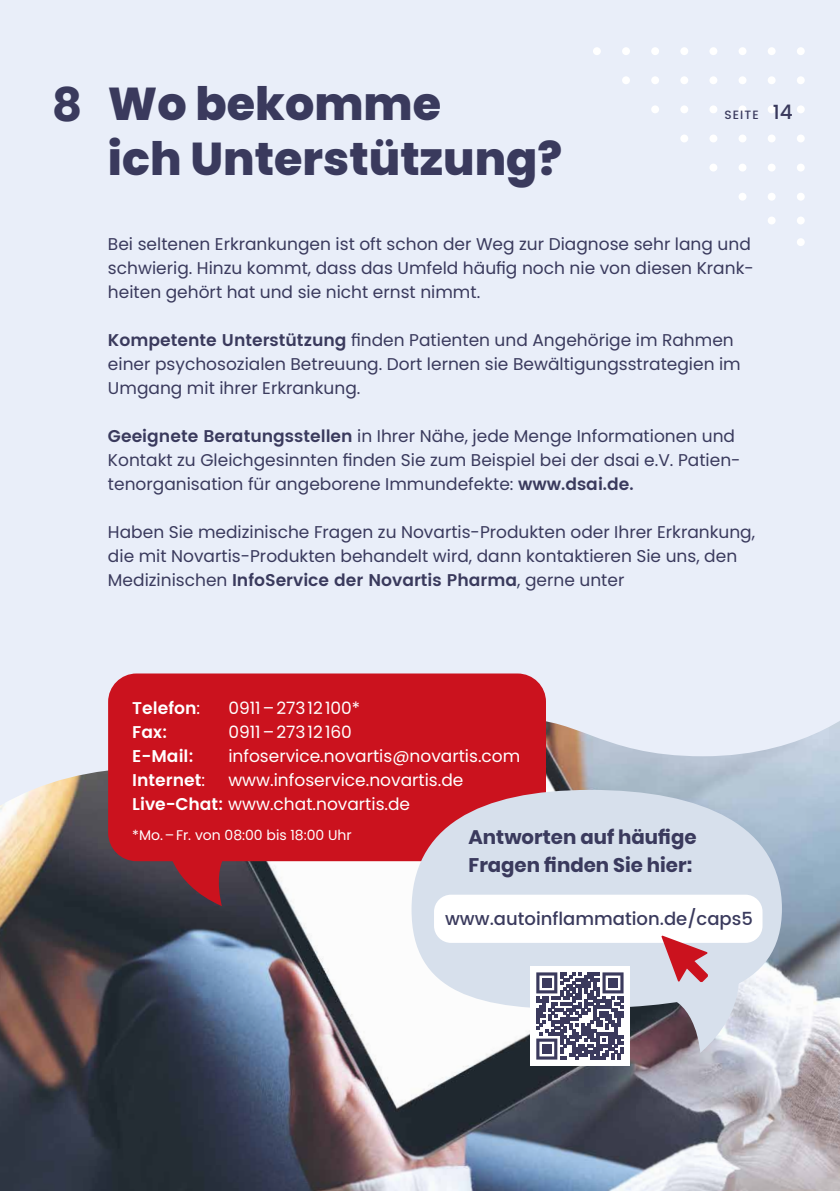
<style>
.page{position:relative;width:840px;height:1191px;background:#fff}
.page>*{position:absolute;margin:0;border:0;box-sizing:border-box;transform-origin:0 0}
.t1{font:800 46px/55.2px "Poppins";color:#3a3a5d}
.t2{font:700 19.6px/28.8px "Poppins";color:#3a3a5d}
.t3{font:500 18px "Poppins";color:#3a3a5d}
.t4{font:17px/24px "Poppins";color:#3a3a5d}
.t5{font:17px/24px "Poppins";color:#fff}
.t6{font:600 17px "Poppins";color:#fff}
.t7{font:14px "Poppins";color:#fff}
.t8{font:500 12px "Poppins";letter-spacing:.1em;color:#3a3a5d}
.s1{font-weight:700;font-size:46.4px}
.s2{font-size:20px}
.s3{font-weight:600}
.s4{font-weight:400}
</style>
<div class="page">
<img style="left:0;top:817px;width:839px;height:374px">
<div style="left:0;top:0;width:839px;height:817px;background:#e9eef9"></div>
<div style="left:796px;top:47px;width:8px;height:8px;background:#fff;border-radius:50%"></div>
<div style="left:796px;top:76px;width:8px;height:8px;background:#fff;border-radius:50%"></div>
<div style="left:796px;top:105px;width:8px;height:8px;background:#fff;border-radius:50%"></div>
<div style="left:796px;top:134px;width:8px;height:8px;background:#fff;border-radius:50%"></div>
<div style="left:796px;top:164px;width:8px;height:7px;background:#fff;border-radius:50%"></div>
<div style="left:796px;top:193px;width:8px;height:8px;background:#fff;border-radius:50%"></div>
<div style="left:767px;top:47px;width:8px;height:8px;background:#fff;border-radius:50%"></div>
<div style="left:767px;top:76px;width:8px;height:8px;background:#fff;border-radius:50%"></div>
<div style="left:767px;top:105px;width:8px;height:8px;background:#fff;border-radius:50%"></div>
<div style="left:767px;top:134px;width:8px;height:8px;background:#fff;border-radius:50%"></div>
<div style="left:767px;top:164px;width:8px;height:7px;background:#fff;border-radius:50%"></div>
<div style="left:767px;top:193px;width:8px;height:8px;background:#fff;border-radius:50%"></div>
<div style="left:796px;top:216px;width:8px;height:8px;background:#fff;border-radius:50%"></div>
<div style="left:796px;top:238px;width:8px;height:8px;background:#fff;border-radius:50%"></div>
<div style="left:767px;top:216px;width:8px;height:8px;background:#fff;border-radius:50%"></div>
<div style="left:738px;top:47px;width:8px;height:8px;background:#fff;border-radius:50%"></div>
<div style="left:738px;top:76px;width:8px;height:8px;background:#fff;border-radius:50%"></div>
<div style="left:738px;top:105px;width:8px;height:8px;background:#fff;border-radius:50%"></div>
<div style="left:738px;top:134px;width:8px;height:8px;background:#fff;border-radius:50%"></div>
<div style="left:738px;top:164px;width:8px;height:7px;background:#fff;border-radius:50%"></div>
<div style="left:738px;top:193px;width:8px;height:8px;background:#fff;border-radius:50%"></div>
<div style="left:709px;top:47px;width:8px;height:8px;background:#fff;border-radius:50%"></div>
<div style="left:709px;top:76px;width:8px;height:8px;background:#fff;border-radius:50%"></div>
<div style="left:709px;top:105px;width:8px;height:8px;background:#fff;border-radius:50%"></div>
<div style="left:709px;top:134px;width:8px;height:8px;background:#fff;border-radius:50%"></div>
<div style="left:709px;top:164px;width:8px;height:7px;background:#fff;border-radius:50%"></div>
<div style="left:680px;top:47px;width:7px;height:8px;background:#fff;border-radius:50%"></div>
<div style="left:680px;top:76px;width:7px;height:8px;background:#fff;border-radius:50%"></div>
<div style="left:680px;top:105px;width:7px;height:8px;background:#fff;border-radius:50%"></div>
<div style="left:680px;top:134px;width:7px;height:8px;background:#fff;border-radius:50%"></div>
<div style="left:650px;top:47px;width:8px;height:8px;background:#fff;border-radius:50%"></div>
<div style="left:650px;top:76px;width:8px;height:8px;background:#fff;border-radius:50%"></div>
<div style="left:650px;top:105px;width:8px;height:8px;background:#fff;border-radius:50%"></div>
<div style="left:621px;top:47px;width:8px;height:8px;background:#fff;border-radius:50%"></div>
<div style="left:621px;top:76px;width:8px;height:8px;background:#fff;border-radius:50%"></div>
<div style="left:592px;top:47px;width:8px;height:8px;background:#fff;border-radius:50%"></div>
<svg style="left:166px;top:861px;width:70px;height:45px;background:#782b37"></svg>
<div style="left:108px;top:673px;width:437px;height:188px;background:#cb121e;border-radius:28px"></div>
<svg style="left:411px;top:790px;width:370px;height:221px;background:#d4d1dd"></svg>
<div style="left:434px;top:894px;width:328px;height:49px;background:#fff;border-radius:17px"></div>
<svg style="left:660px;top:935px;width:90px;height:117px;background:#c4b3bd"></svg>
<div style="left:530px;top:966px;width:99px;height:99px;background:#fff"></div>
<svg style="left:536px;top:972px;width:87px;height:87px"></svg>
<div style="left:542px;top:978px;width:9px;height:9px;background:#3b3a5d"></div>
<div style="left:608px;top:978px;width:9px;height:9px;background:#3b3a5d"></div>
<div style="left:542px;top:1044px;width:9px;height:9px;background:#3b3a5d"></div>
<h1 class="t1" style="left:108px;top:77px;width:455px;text-indent:-56px"><span class="s1">8</span> Wo bekomme<br>ich Unterstützung?</h1>
<p class="t8" style="left:724px;top:105px;width:70px">SEITE <span class="s2">14</span></p>
<p class="t4" style="left:108px;top:232px;width:647px">Bei seltenen Erkrankungen ist oft schon der Weg zur Diagnose sehr lang und schwierig. Hinzu kommt, dass das Umfeld häufig noch nie von diesen Krank&shy;heiten gehört hat und sie nicht ernst nimmt.</p>
<p class="t4" style="left:108px;top:328px;width:634px"><span class="s3">Kompetente Unterstützung</span> finden Patienten und Angehörige im Rahmen einer psychosozialen Betreuung. Dort lernen sie Bewältigungsstrategien im<br>Umgang mit ihrer Erkrankung.</p>
<p class="t4" style="left:108px;top:424px;width:633px"><span class="s3">Geeignete Beratungsstellen</span> in Ihrer Nähe, jede Menge Informationen und<br>Kontakt zu Gleichgesinnten finden Sie zum Beispiel bei der dsai e.V. Patien&shy;tenorganisation für angeborene Immundefekte: <span class="s3">www.dsai.de.</span></p>
<p class="t4" style="left:108px;top:520px;width:648px">Haben Sie medizinische Fragen zu Novartis-Produkten oder Ihrer Erkrankung, die mit Novartis-Produkten behandelt wird, dann kontaktieren Sie uns, den<br>Medizinischen <span class="s3">InfoService der Novartis Pharma</span>, gerne unter</p>
<p class="t6" style="left:132px;top:695px;width:69px">Telefon<span class="s4">:</span></p>
<p class="t5" style="left:228px;top:695px;width:133px">0911–27312100*</p>
<p class="t6" style="left:132px;top:719px;width:37px">Fax:</p>
<p class="t5" style="left:228px;top:719px;width:125px">0911–27312160</p>
<p class="t6" style="left:132px;top:743px;width:63px">E-Mail:</p>
<p class="t5" style="left:228px;top:743px;width:293px">infoservice.novartis@novartis.com</p>
<p class="t6" style="left:132px;top:767px;width:74px">Internet<span class="s4">:</span></p>
<p class="t5" style="left:132px;top:767px;width:332px;text-indent:96px">www.infoservice.novartis.de<br><span class="s3">Live-Chat:</span> www.chat.novartis.de</p>
<p class="t7" style="left:132px;top:826px;width:221px">*Mo.–Fr. von 08:00 bis 18:00 Uhr</p>
<p class="t2" style="left:468px;top:822px;width:229px">Antworten auf häufige<br>Fragen finden Sie hier:</p>
<p class="t3" style="left:445px;top:905px;width:309px">www.autoinflammation.de/caps5</p>
</div>
